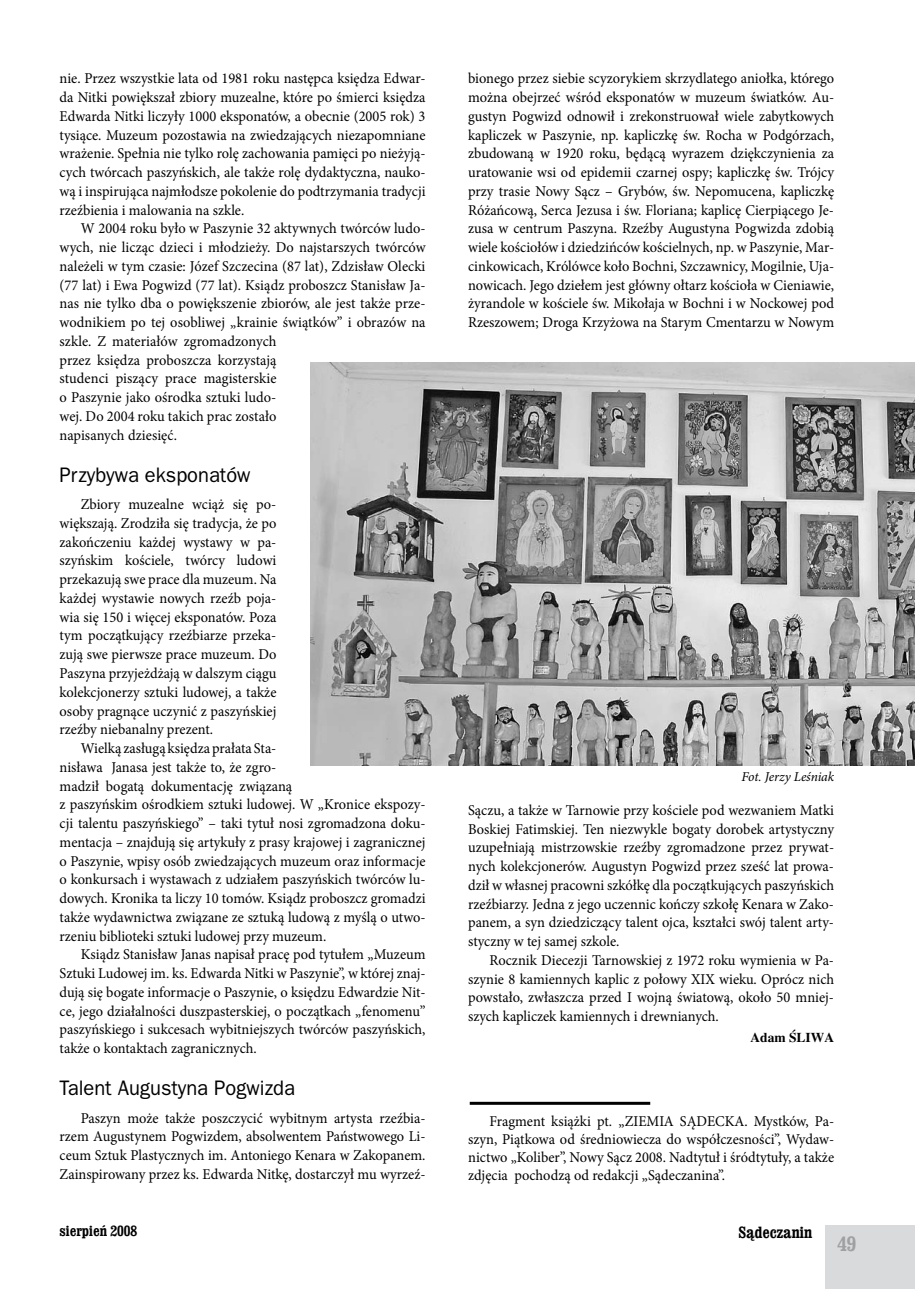
<style>
.page{position:relative;width:915px;height:1289px;background:#fff}
.page>*{position:absolute;margin:0;border:0;box-sizing:border-box;transform-origin:0 0}
.t1{font:21px "Frankfurt Gothic";color:#000;scale:.96 1}
.t2{font:700 condensed 21px "Clarendon";color:#9ea0a2}
.t3{font:700 condensed 16.5px "Clarendon";color:#000}
.t4{font:15px/18.8px "Minion Pro";color:#000;text-align:justify;scale:.96 1}
.t5{font:700 condensed 15px "Clarendon";color:#000}
.t6{font:italic 13.5px "Minion Pro";letter-spacing:-.01em;color:#000}
.t7{font:13.5px "Times CE Bold";color:#000}
</style>
<div class="page">
<div style="left:825px;top:1225px;width:89px;height:63px;background:#d9dadb"></div>
<img style="left:310px;top:363px;width:604px;height:402px">
<hr style="left:469px;top:1101px;width:181px;height:3px;background:#000">
<p class="t4" style="left:60px;top:69px;width:382px">nie. Przez wszystkie lata od 1981 roku następca księdza Edwar&shy;da Nitki powiększał zbiory muzealne, które po śmierci księdza Edwarda Nitki liczyły 1000 eksponatów, a obecnie (2005 rok) 3 tysiące. Muzeum pozostawia na zwiedzających niezapomniane wrażenie. Spełnia nie tylko rolę zachowania pamięci po nieżyją&shy;cych twórcach paszyńskich, ale także rolę dydaktyczna, nauko&shy;wą i inspirująca najmłodsze pokolenie do podtrzymania tradycji rzeźbienia i malowania na szkle.</p>
<p class="t4" style="left:60px;top:219px;width:382px;text-align:left;text-indent:21px">W 2004 roku było w Paszynie 32 aktywnych twórców ludo&shy;wych, nie licząc dzieci i młodzieży. Do najstarszych twórców należeli w tym czasie: Józef Szczecina (87 lat), Zdzisław Olecki (77 lat) i Ewa Pogwizd (77 lat). Ksiądz proboszcz Stanisław Ja&shy;nas nie tylko dba o powiększenie zbiorów, ale jest także prze&shy;wodnikiem po tej osobliwej „krainie świątków” i obrazów na szkle. Z materiałów zgromadzonych<br>przez księdza proboszcza korzystają<br>studenci piszący prace magisterskie<br>o Paszynie jako ośrodka sztuki ludo-<br>wej. Do 2004 roku takich prac zostało<br>napisanych dziesięć.</p>
<h1 class="t1" style="left:60px;top:463px;width:200px">Przybywa eksponatów</h1>
<p class="t4" style="left:60px;top:495px;width:227px;text-indent:21px">Zbiory muzealne wciąż się po&shy;większają. Zrodziła się tradycja, że po zakończeniu każdej wystawy w pa&shy;szyńskim kościele, twórcy ludowi przekazują swe prace dla muzeum. Na każdej wystawie nowych rzeźb poja&shy;wia się 150 i więcej eksponatów. Poza tym początkujący rzeźbiarze przeka&shy;zują swe pierwsze prace muzeum. Do Paszyna przyjeżdżają w dalszym ciągu kolekcjonerzy sztuki ludowej, a także osoby pragnące uczynić z paszyńskiej rzeźby niebanalny prezent.</p>
<p class="t4" style="left:60px;top:739px;width:382px;text-align:left;text-indent:21px">Wielką zasługą księdza prałata Sta-<br>nisława Janasa jest także to, że zgro-<br>madził bogatą dokumentację związaną<br>z paszyńskim ośrodkiem sztuki ludowej. W „Kronice ekspozy&shy;cji talentu paszyńskiego” – taki tytuł nosi zgromadzona doku&shy;mentacja – znajdują się artykuły z prasy krajowej i zagranicznej o Paszynie, wpisy osób zwiedzających muzeum oraz informacje o konkursach i wystawach z udziałem paszyńskich twórców lu&shy;dowych. Kronika ta liczy 10 tomów. Ksiądz proboszcz gromadzi także wydawnictwa związane ze sztuką ludową z myślą o utwo&shy;rzeniu biblioteki sztuki ludowej przy muzeum.</p>
<p class="t4" style="left:60px;top:945px;width:382px;text-indent:21px">Ksiądz Stanisław Janas napisał pracę pod tytułem „Muzeum Sztuki Ludowej im. ks. Edwarda Nitki w Paszynie”, w której znaj&shy;dują się bogate informacje o Paszynie, o księdzu Edwardzie Nit&shy;ce, jego działalności duszpasterskiej, o początkach „fenomenu” paszyńskiego i sukcesach wybitniejszych twórców paszyńskich, także o kontaktach zagranicznych.</p>
<h1 class="t1" style="left:60px;top:1076px;width:246px">Talent Augustyna Pogwizda</h1>
<p class="t4" style="left:60px;top:1108px;width:382px;text-indent:21px">Paszyn może także poszczycić wybitnym artysta rzeźbia&shy;rzem Augustynem Pogwizdem, absolwentem Państwowego Li&shy;ceum Sztuk Plastycznych im. Antoniego Kenara w Zakopanem.<br>Zainspirowany przez ks. Edwarda Nitkę, dostarczył mu wyrzeź-</p>
<p class="t4" style="left:468px;top:69px;width:382px">bionego przez siebie scyzorykiem skrzydlatego aniołka, którego można obejrzeć wśród eksponatów w muzeum światków. Au&shy;gustyn Pogwizd odnowił i zrekonstruował wiele zabytkowych kapliczek w Paszynie, np. kapliczkę św. Rocha w Podgórzach, zbudowaną w 1920 roku, będącą wyrazem dziękczynienia za uratowanie wsi od epidemii czarnej ospy; kapliczkę św. Trójcy przy trasie Nowy Sącz – Grybów, św. Nepomucena, kapliczkę Różańcową, Serca Jezusa i św. Floriana; kaplicę Cierpiącego Je&shy;zusa w centrum Paszyna. Rzeźby Augustyna Pogwizda zdobią wiele kościołów i dziedzińców kościelnych, np. w Paszynie, Mar&shy;cinkowicach, Królówce koło Bochni, Szczawnicy, Mogilnie, Uja&shy;nowicach. Jego dziełem jest główny ołtarz kościoła w Cieniawie, żyrandole w kościele św. Mikołaja w Bochni i w Nockowej pod Rzeszowem; Droga Krzyżowa na Starym Cmentarzu w Nowym</p>
<p class="t6" style="left:741px;top:767px;width:94px">Fot. Jerzy Leśniak</p>
<p class="t4" style="left:468px;top:800px;width:382px">Sączu, a także w Tarnowie przy kościele pod wezwaniem Matki Boskiej Fatimskiej. Ten niezwykle bogaty dorobek artystyczny uzupełniają mistrzowskie rzeźby zgromadzone przez prywat&shy;nych kolekcjonerów. Augustyn Pogwizd przez sześć lat prowa&shy;dził w własnej pracowni szkółkę dla początkujących paszyńskich rzeźbiarzy. Jedna z jego uczennic kończy szkołę Kenara w Zako&shy;panem, a syn dziedziczący talent ojca, kształci swój talent arty&shy;styczny w tej samej szkole.</p>
<p class="t4" style="left:468px;top:950px;width:382px;text-indent:21px">Rocznik Diecezji Tarnowskiej z 1972 roku wymienia w Pa&shy;szynie 8 kamiennych kaplic z połowy XIX wieku. Oprócz nich powstało, zwłaszcza przed I wojną światową, około 50 mniej&shy;szych kapliczek kamiennych i drewnianych.</p>
<p class="t7" style="left:750px;top:1028px;width:85px">Adam ŚLIWA</p>
<p class="t4" style="left:468px;top:1111px;width:382px;line-height:18px;text-indent:21px">Fragment książki pt. „ZIEMIA SĄDECKA. Mystków, Pa&shy;szyn, Piątkowa od średniowiecza do współczesności”, Wydaw&shy;nictwo „Koliber”, Nowy Sącz 2008. Nadtytuł i śródtytuły, a także zdjęcia pochodzą od redakcji „Sądeczanina”.</p>
<p class="t5" style="left:60px;top:1221px;width:79px">sierpień 2008</p>
<p class="t3" style="left:738px;top:1221px;width:75px">Sądeczanin</p>
<h1 class="t2" style="left:837px;top:1231px;width:20px">49</h1>
</div>
